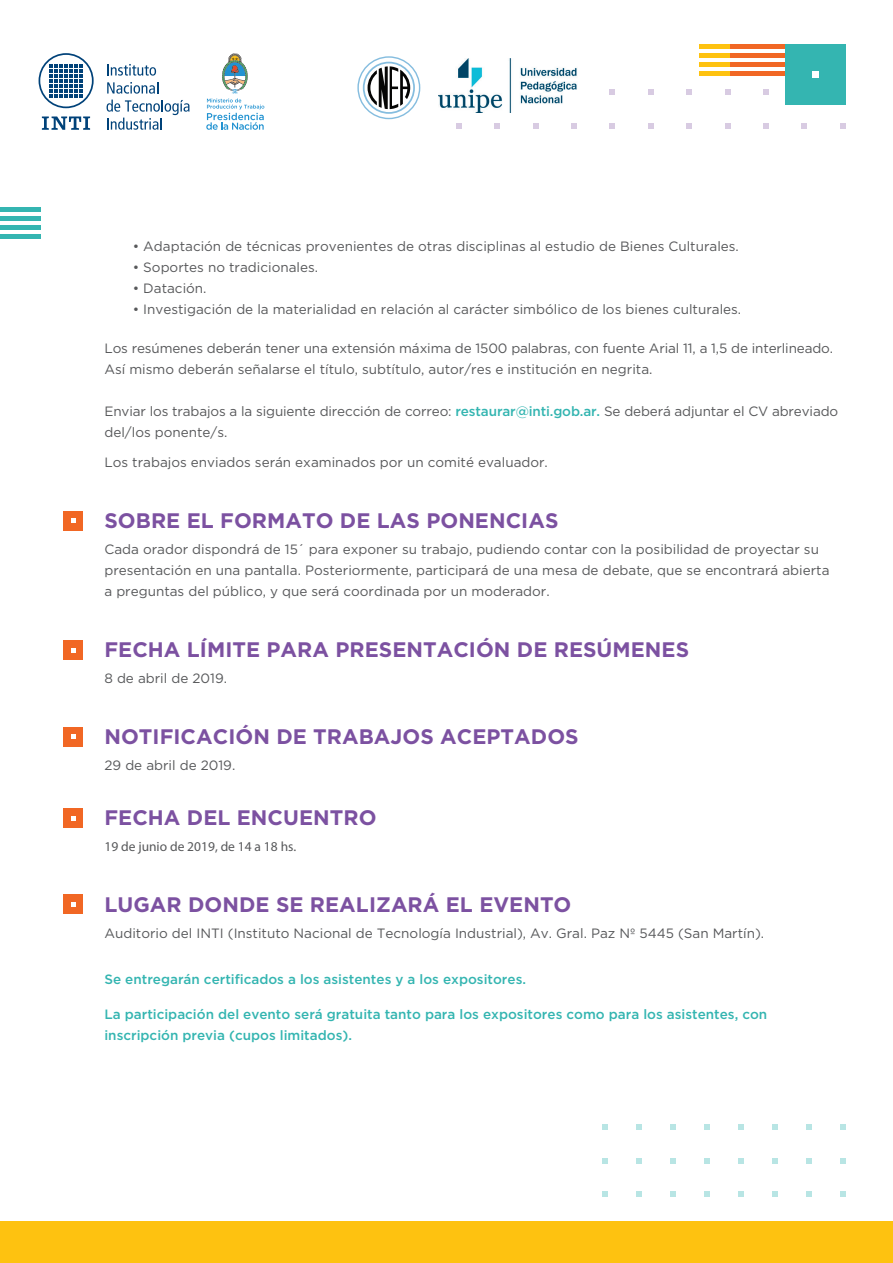
<style>
.page{position:relative;width:893px;height:1263px;background:#fff}
.page>*{position:absolute;margin:0;border:0;box-sizing:border-box;transform-origin:0 0}
.t1{font:700 21px "Gotham";color:#7c51a1}
.t2{font:13.5px/21px "Gotham";color:#57585a}
.t3{font:500 13.5px/21px "Gotham";color:#34b5b1}
.t4{font:13.5px "Myriad Pro";color:#57585a}
.s1{font-weight:500;color:#34b5b1}
</style>
<div class="page">
<hr style="left:0;top:226px;width:40px;height:4px;background:#34b5b1">
<hr style="left:0;top:235px;width:40px;height:4px;background:#34b5b1">
<div style="left:0;top:216px;width:40px;height:5px;background:#34b5b1"></div>
<div style="left:0;top:207px;width:40px;height:5px;background:#34b5b1"></div>
<div style="left:0;top:1221px;width:893px;height:42px;background:#fec210"></div>
<svg style="left:603px;top:1125px;width:5px;height:5px"></svg>
<svg style="left:603px;top:1158px;width:5px;height:5px"></svg>
<svg style="left:637px;top:1125px;width:5px;height:5px"></svg>
<svg style="left:637px;top:1158px;width:5px;height:5px"></svg>
<svg style="left:671px;top:1125px;width:5px;height:5px"></svg>
<svg style="left:671px;top:1158px;width:5px;height:5px"></svg>
<svg style="left:704px;top:1125px;width:6px;height:5px"></svg>
<svg style="left:704px;top:1158px;width:6px;height:5px"></svg>
<svg style="left:738px;top:1125px;width:5px;height:5px"></svg>
<svg style="left:738px;top:1158px;width:5px;height:5px"></svg>
<svg style="left:772px;top:1125px;width:5px;height:5px"></svg>
<svg style="left:772px;top:1158px;width:5px;height:5px"></svg>
<svg style="left:806px;top:1125px;width:5px;height:5px"></svg>
<svg style="left:806px;top:1158px;width:5px;height:5px"></svg>
<svg style="left:841px;top:1125px;width:5px;height:5px"></svg>
<svg style="left:841px;top:1158px;width:5px;height:5px"></svg>
<svg style="left:603px;top:1191px;width:5px;height:5px"></svg>
<svg style="left:637px;top:1191px;width:5px;height:5px"></svg>
<svg style="left:671px;top:1191px;width:5px;height:5px"></svg>
<svg style="left:704px;top:1191px;width:6px;height:5px"></svg>
<svg style="left:738px;top:1191px;width:5px;height:5px"></svg>
<svg style="left:772px;top:1191px;width:5px;height:5px"></svg>
<svg style="left:806px;top:1191px;width:5px;height:5px"></svg>
<svg style="left:841px;top:1191px;width:5px;height:5px"></svg>
<svg style="left:609px;top:89px;width:6px;height:6px"></svg>
<svg style="left:648px;top:89px;width:6px;height:6px"></svg>
<svg style="left:686px;top:89px;width:6px;height:6px"></svg>
<svg style="left:725px;top:89px;width:5px;height:6px"></svg>
<svg style="left:763px;top:89px;width:6px;height:6px"></svg>
<svg style="left:494px;top:123px;width:6px;height:6px"></svg>
<svg style="left:533px;top:123px;width:5px;height:6px"></svg>
<svg style="left:456px;top:123px;width:6px;height:6px"></svg>
<svg style="left:571px;top:123px;width:6px;height:6px"></svg>
<svg style="left:609px;top:123px;width:6px;height:6px"></svg>
<svg style="left:648px;top:123px;width:6px;height:6px"></svg>
<svg style="left:686px;top:123px;width:6px;height:6px"></svg>
<svg style="left:725px;top:123px;width:5px;height:6px"></svg>
<svg style="left:763px;top:123px;width:6px;height:6px"></svg>
<svg style="left:801px;top:123px;width:6px;height:6px"></svg>
<svg style="left:840px;top:123px;width:5px;height:6px"></svg>
<hr style="left:699px;top:45px;width:38px;height:4px;background:#fec210">
<hr style="left:699px;top:54px;width:38px;height:4px;background:#fec210">
<hr style="left:699px;top:63px;width:38px;height:4px;background:#fec210">
<div style="left:699px;top:71px;width:38px;height:5px;background:#fec210"></div>
<hr style="left:730px;top:45px;width:115px;height:4px;background:#f16724">
<hr style="left:730px;top:54px;width:115px;height:4px;background:#f16724">
<hr style="left:730px;top:63px;width:115px;height:4px;background:#f16724">
<div style="left:730px;top:71px;width:115px;height:5px;background:#f16724"></div>
<div style="left:785px;top:45px;width:61px;height:60px;background:#34b5b1"></div>
<div style="left:812px;top:71px;width:7px;height:7px;background:#fff"></div>
<div style="left:63px;top:511px;width:20px;height:20px;background:#f16724"></div>
<svg style="left:71px;top:519px;width:5px;height:4px"></svg>
<div style="left:63px;top:640px;width:20px;height:20px;background:#f16724"></div>
<svg style="left:71px;top:648px;width:5px;height:4px"></svg>
<div style="left:63px;top:727px;width:20px;height:20px;background:#f16724"></div>
<svg style="left:71px;top:735px;width:5px;height:4px"></svg>
<div style="left:63px;top:808px;width:20px;height:20px;background:#f16724"></div>
<svg style="left:71px;top:816px;width:5px;height:4px"></svg>
<img style="left:439px;top:58px;width:138px;height:55px">
<svg style="left:368px;top:66px;width:42px;height:43px"></svg>
<div style="left:363px;top:62px;width:52px;height:52px;border:2px solid #85bddf;border-radius:25px"></div>
<div style="left:357px;top:56px;width:63px;height:63px;border:1px solid #85bddf;border-radius:31px"></div>
<svg style="left:42px;top:116px;width:48px;height:14px"></svg>
<svg style="left:39px;top:53px;width:55px;height:55px"></svg>
<svg style="left:107px;top:64px;width:49px;height:12px"></svg>
<svg style="left:107px;top:82px;width:51px;height:12px"></svg>
<svg style="left:107px;top:100px;width:82px;height:30px"></svg>
<svg style="left:206px;top:53px;width:58px;height:77px"></svg>
<div style="left:63px;top:894px;width:20px;height:20px;background:#f16724"></div>
<svg style="left:71px;top:902px;width:5px;height:4px"></svg>
<p class="t2" style="left:133px;top:235px;width:608px">• Adaptación de técnicas provenientes de otras disciplinas al estudio de Bienes Culturales.</p>
<p class="t2" style="left:133px;top:256px;width:187px">• Soportes no tradicionales.</p>
<p class="t2" style="left:133px;top:277px;width:75px">• Datación.</p>
<p class="t2" style="left:133px;top:298px;width:610px">• Investigación de la materialidad en relación al carácter simbólico de los bienes culturales.</p>
<p class="t2" style="left:104px;top:337px;width:730px">Los resúmenes deberán tener una extensión máxima de 1500 palabras, con fuente Arial 11, a 1,5 de interlineado.<br>Así mismo deberán señalarse el título, subtítulo, autor/res e institución en negrita.</p>
<p class="t2" style="left:104px;top:400px;width:735px">Enviar los trabajos a la siguiente dirección de correo: <span class="s1">restaurar@inti.gob.ar.</span> Se deberá adjuntar el CV abreviado del/los ponente/s.</p>
<p class="t2" style="left:104px;top:451px;width:445px">Los trabajos enviados serán examinados por un comité evaluador.</p>
<h1 class="t1" style="left:104px;top:507px;width:455px">SOBRE EL FORMATO DE LAS PONENCIAS</h1>
<p class="t2" style="left:104px;top:538px;width:727px">Cada orador dispondrá de 15´ para exponer su trabajo, pudiendo contar con la posibilidad de proyectar su presentación en una pantalla. Posteriormente, participará de una mesa de debate, que se encontrará abierta a preguntas del público, y que será coordinada por un moderador.</p>
<h1 class="t1" style="left:104px;top:636px;width:586px">FECHA LÍMITE PARA PRESENTACIÓN DE RESÚMENES</h1>
<p class="t2" style="left:104px;top:667px;width:124px">8 de abril de 2019.</p>
<h1 class="t1" style="left:104px;top:723px;width:476px">NOTIFICACIÓN DE TRABAJOS ACEPTADOS</h1>
<p class="t2" style="left:104px;top:754px;width:132px">29 de abril de 2019.</p>
<h1 class="t1" style="left:104px;top:804px;width:274px">FECHA DEL ENCUENTRO</h1>
<p class="t4" style="left:104px;top:838px;width:193px">19 de junio de 2019, de 14 a 18 hs.</p>
<h1 class="t1" style="left:104px;top:891px;width:468px">LUGAR DONDE SE REALIZARÁ EL EVENTO</h1>
<p class="t2" style="left:104px;top:922px;width:661px">Auditorio del INTI (Instituto Nacional de Tecnología Industrial), Av. Gral. Paz Nº 5445 (San Martín).</p>
<p class="t3" style="left:104px;top:969px;width:423px">Se entregarán certificados a los asistentes y a los expositores.</p>
<p class="t3" style="left:104px;top:1003px;width:664px">La participación del evento será gratuita tanto para los expositores como para los asistentes, con inscripción previa (cupos limitados).</p>
</div>
